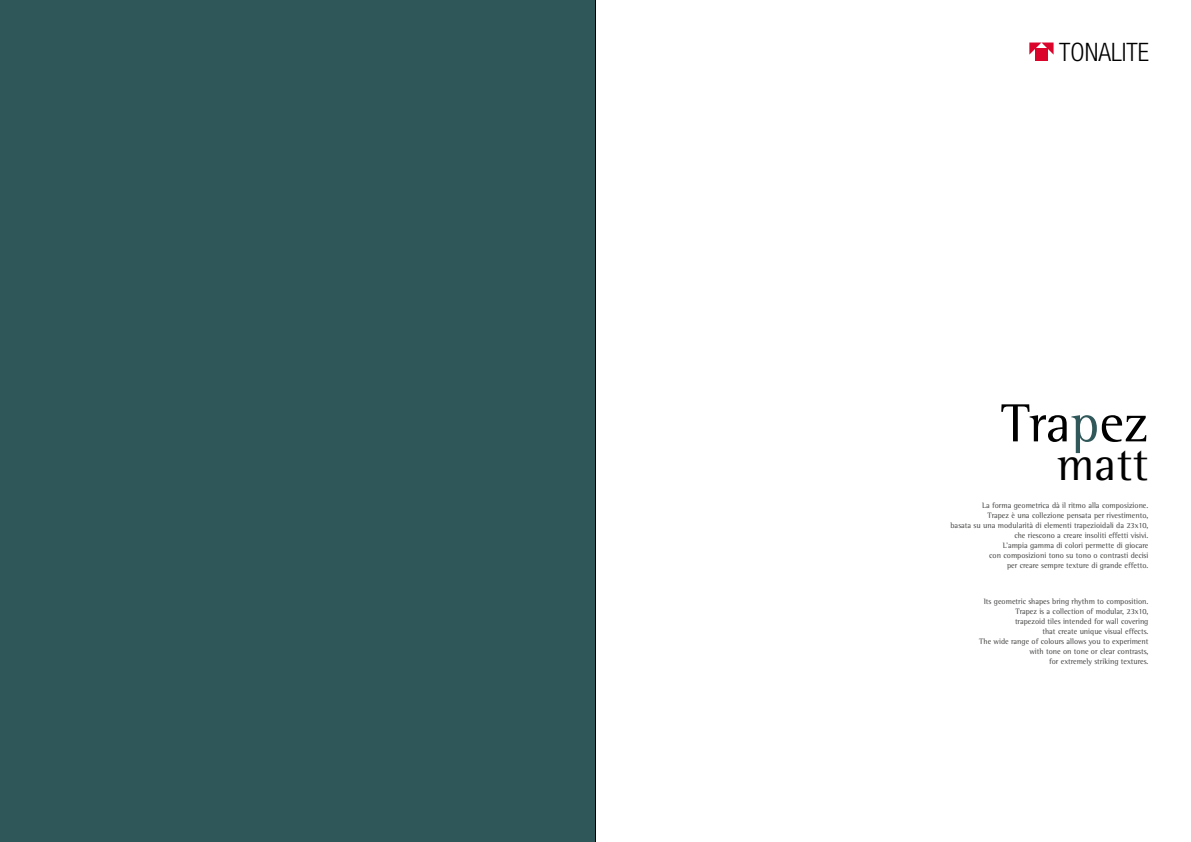
<style>
.page{position:relative;width:1191px;height:842px;background:#fff}
.page>*{position:absolute;margin:0;border:0;box-sizing:border-box;transform-origin:0 0}
.t1{font:55px "AT Rotis Semi Serif";color:#000}
.t2{font:48px "AT Rotis Semi Serif";color:#000}
.t3{font:300 condensed 25.4px "Helvetica Neue LT Std";color:#000}
.t4{font:8px/10px "AT Rotis Semi Serif";color:#3c3c3b;text-align:right}
.s1{color:#30585a}
</style>
<div class="page">
<div style="left:0;top:0;width:595px;height:842px;background:#2f5759"></div>
<div style="left:1035px;top:49px;width:12px;height:12px;background:#db052c"></div>
<svg style="left:1029px;top:43px;width:24px;height:12px"></svg>
<h3 class="t3" style="left:1059px;top:37px;width:91px">TONALITE</h3>
<h1 class="t1" style="left:1000px;top:391px;width:149px">Tra<span class="s1">p</span>ez</h1>
<h2 class="t2" style="left:1056px;top:436px;width:93px">matt</h2>
<p class="t4" style="left:950px;top:500px;width:199px">La forma geometrica dà il ritmo alla composizione.<br>Trapez è una collezione pensata per rivestimento,<br>basata su una modularità di elementi trapezioidali da 23x10, che riescono a creare insoliti effetti visivi.<br>L’ampia gamma di colori permette di giocare<br>con composizioni tono su tono o contrasti decisi<br>per creare sempre texture di grande effetto.</p>
<p class="t4" style="left:979px;top:596px;width:171px">Its geometric shapes bring rhythm to composition.<br>Trapez is a collection of modular, 23x10,<br>trapezoid tiles intended for wall covering<br>that create unique visual effects.<br>The wide range of colours allows you to experiment with tone on tone or clear contrasts,<br>for extremely striking textures.</p>
</div>
